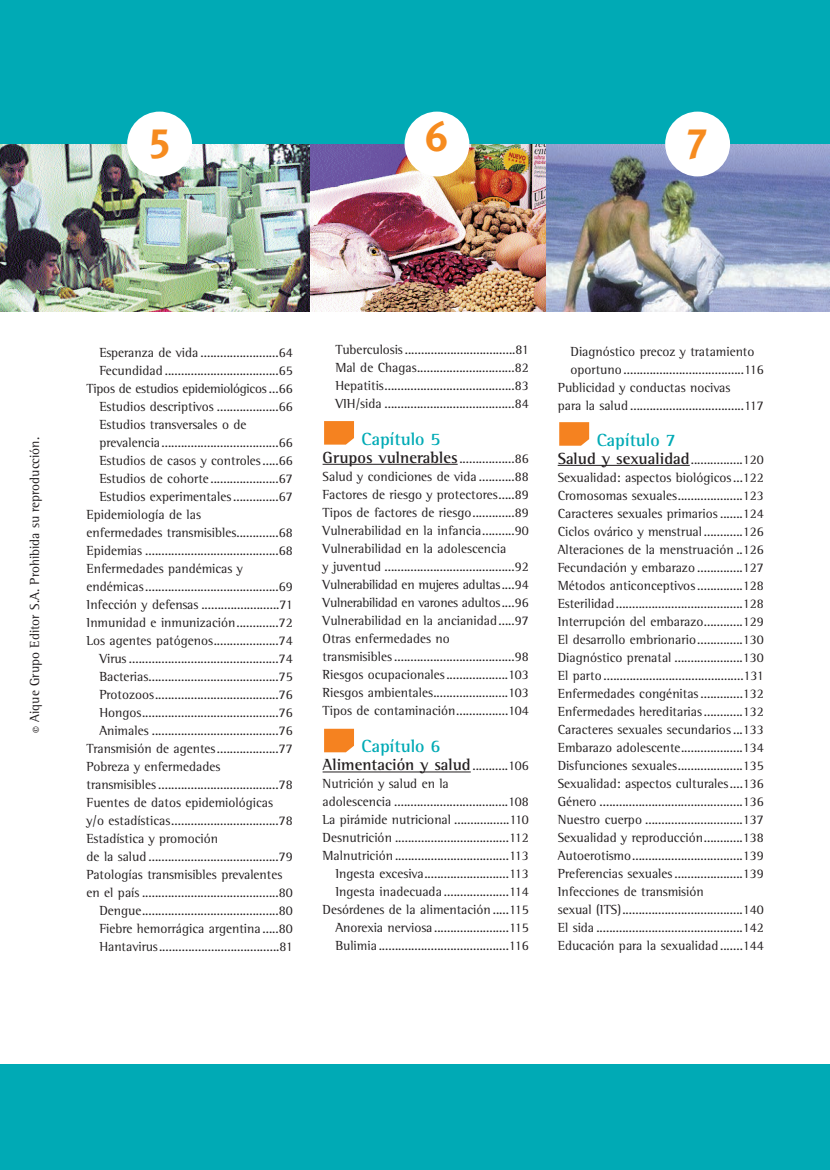
<style>
.page{position:relative;width:830px;height:1170px;background:#fff}
.page>*{position:absolute;margin:0;border:0;box-sizing:border-box;transform-origin:0 0}
.t1{font:700 42px "Meta";color:#f68b1f}
.t2{font:700 18px "Rotis Semi Serif";letter-spacing:-.005em;color:#00aab5}
.t3{font:700 16.5px "Rotis Semi Serif";color:#231f20}
.t4{font:13.5px/18px "Rotis Semi Serif";color:#231f20}
.t5{font:13.5px "Rotis Semi Serif";letter-spacing:-.02em;color:#231f20}
.s1{font-weight:700;font-size:16.5px}
.s2{font-weight:400;font-size:13.5px}
</style>
<div class="page">
<div style="left:0;top:0;width:829px;height:1169px;background:#00aab5"></div>
<div style="left:0;top:145px;width:829px;height:918px;background:#fff"></div>
<img style="left:0;top:145px;width:310px;height:166px">
<img style="left:310px;top:145px;width:236px;height:166px">
<img style="left:546px;top:145px;width:283px;height:166px">
<hr style="left:322px;top:464px;width:135px;height:1px;background:#231f20">
<hr style="left:322px;top:771px;width:148px;height:1px;background:#231f20">
<svg style="left:324px;top:421px;width:30px;height:23px"></svg>
<svg style="left:324px;top:728px;width:30px;height:24px"></svg>
<hr style="left:557px;top:465px;width:132px;height:1px;background:#231f20">
<svg style="left:559px;top:422px;width:30px;height:23px"></svg>
<div style="left:127px;top:112px;width:65px;height:64px;background:#fff;border-radius:50%"></div>
<div style="left:404px;top:112px;width:65px;height:64px;background:#fff;border-radius:50%"></div>
<div style="left:664px;top:112px;width:65px;height:64px;background:#fff;border-radius:50%"></div>
<h1 class="t1" style="left:148px;top:112px;width:24px">5</h1>
<h1 class="t1" style="left:425px;top:112px;width:24px">6</h1>
<h1 class="t1" style="left:685px;top:112px;width:24px">7</h1>
<p class="t4" style="left:27px;top:733px;width:297px;rotate:-90deg">© Aique Grupo Editor S.A. Prohibida su reproducción.</p>
<p class="t4" style="left:99px;top:344px;width:195px">Es pe ran za de vi da ........................64</p>
<p class="t4" style="left:99px;top:362px;width:195px">Fe cun di dad ...................................65</p>
<p class="t5" style="left:87px;top:383px;width:207px">Ti pos de es tu dios epi de mio ló gi cos ...66</p>
<p class="t4" style="left:99px;top:398px;width:195px">Es tu dios des crip ti vos ...................66</p>
<p class="t4" style="left:99px;top:416px;width:148px">Es tu dios trans ver sa les o de</p>
<p class="t4" style="left:99px;top:434px;width:195px">pre va len cia....................................66</p>
<p class="t4" style="left:99px;top:452px;width:195px">Es tu dios de ca sos y con tro les.....66</p>
<p class="t4" style="left:99px;top:470px;width:195px">Es tu dios de co hor te.....................67</p>
<p class="t4" style="left:99px;top:488px;width:195px">Es tu dios ex pe ri men ta les..............67</p>
<p class="t4" style="left:87px;top:506px;width:116px">Epi de mio lo gía de las</p>
<p class="t4" style="left:87px;top:524px;width:207px">en fer me da des trans mi si bles.............68</p>
<p class="t4" style="left:87px;top:542px;width:207px">Epi de mias .........................................68</p>
<p class="t4" style="left:87px;top:560px;width:158px">En fer me da des pan dé mi cas y</p>
<p class="t4" style="left:87px;top:578px;width:207px">en dé mi cas.........................................69</p>
<p class="t4" style="left:87px;top:596px;width:207px">In fec ción y de fen sas ........................71</p>
<p class="t4" style="left:87px;top:614px;width:208px">In mu ni dad e in mu ni za ción.............72</p>
<p class="t4" style="left:87px;top:632px;width:208px">Los agen tes pa tó ge nos....................74</p>
<p class="t4" style="left:99px;top:650px;width:195px">Vi rus ..............................................74</p>
<p class="t4" style="left:99px;top:668px;width:195px">Bac te rias........................................75</p>
<p class="t4" style="left:99px;top:686px;width:195px">Pro to zoos......................................76</p>
<p class="t4" style="left:99px;top:704px;width:195px">Hon gos..........................................76</p>
<p class="t4" style="left:99px;top:722px;width:195px">Ani ma les .......................................76</p>
<p class="t4" style="left:87px;top:740px;width:207px">Trans mi sión de agen tes...................77</p>
<p class="t4" style="left:87px;top:758px;width:135px">Po bre za y en fer me da des</p>
<p class="t4" style="left:87px;top:776px;width:207px">trans mi si bles .....................................78</p>
<p class="t4" style="left:87px;top:794px;width:188px">Fuen tes de da tos epi de mio ló gi cas</p>
<p class="t4" style="left:87px;top:812px;width:207px">y/o es ta dís ti cas.................................78</p>
<p class="t4" style="left:87px;top:830px;width:133px">Es ta dís ti ca y pro mo ción</p>
<p class="t4" style="left:87px;top:848px;width:207px">de la sa lud........................................79</p>
<p class="t4" style="left:87px;top:866px;width:197px">Pa to lo gías trans mi si bles pre va len tes</p>
<p class="t4" style="left:87px;top:884px;width:207px">en el país ..........................................80</p>
<p class="t4" style="left:99px;top:902px;width:195px">Den gue..........................................80</p>
<p class="t4" style="left:99px;top:920px;width:195px">Fie bre he mo rrá gi ca ar gen ti na.....80</p>
<p class="t4" style="left:99px;top:938px;width:195px">Han ta vi rus.....................................81</p>
<p class="t4" style="left:335px;top:342px;width:195px;text-align:justify">Tu ber cu lo sis..................................81<br>Mal de Cha gas..............................82<br>He pa ti tis........................................83<br>VIH /si da ........................................84</p>
<h2 class="t2" style="left:361px;top:432px;width:81px">Ca pí tu lo 5</h2>
<p class="t4" style="left:322px;top:450px;width:208px"><span class="s1">Gru pos vul ne ra bles</span>.................86<br>Sa lud y con di cio nes de vi da ...........88<br>Fac to res de ries go y pro tec to res.....89<br>Tipos de factores de riesgo.............89<br>Vul ne ra bi li dad en la in fan cia..........90<br>Vul ne ra bi li dad en la ado les cen cia<br>y ju ven tud ........................................92<br>Vul ne ra bi li dad en mu je res adul tas....94<br>Vul ne ra bi li dad en va ro nes adul tos....96<br>Vul ne ra bi li dad en la an cia ni dad.....97<br>Otras en fer me da des no<br>trans mi si bles .....................................98<br>Ries gos ocu pa cio na les...................103<br>Ries gos am bien ta les.......................103<br>Ti pos de con ta mi na ción................104</p>
<h2 class="t2" style="left:361px;top:740px;width:81px">Ca pí tu lo 6</h2>
<p class="t3" style="left:322px;top:759px;width:207px">Ali men ta ción y sa lud<span class="s2">...........106</span></p>
<p class="t4" style="left:322px;top:776px;width:128px">Nu tri ción y sa lud en la</p>
<p class="t4" style="left:322px;top:794px;width:207px">ado les cen cia ...................................108</p>
<p class="t4" style="left:322px;top:812px;width:207px">La pi rá mi de nu tri cio nal .................110</p>
<p class="t4" style="left:322px;top:830px;width:207px">Des nu tri ción ...................................112</p>
<p class="t4" style="left:322px;top:848px;width:207px">Mal nu tri ción ...................................113</p>
<p class="t4" style="left:335px;top:866px;width:195px">In ges ta ex ce si va..........................113</p>
<p class="t4" style="left:335px;top:884px;width:195px">In ges ta ina de cua da....................114</p>
<p class="t4" style="left:322px;top:902px;width:208px">De sór de nes de la ali men ta ción.....115</p>
<p class="t4" style="left:335px;top:920px;width:195px">Ano re xia ner vio sa.......................115</p>
<p class="t4" style="left:335px;top:938px;width:195px">Bu li mia........................................116</p>
<p class="t4" style="left:570px;top:343px;width:185px">Diag nós ti co pre coz y tra ta mien to</p>
<p class="t4" style="left:570px;top:361px;width:195px">opor tu no.....................................116</p>
<p class="t4" style="left:557px;top:379px;width:174px">Pu bli ci dad y con duc tas no ci vas</p>
<p class="t4" style="left:557px;top:397px;width:207px">pa ra la sa lud ...................................117</p>
<h2 class="t2" style="left:596px;top:433px;width:81px">Ca pí tu lo 7</h2>
<p class="t4" style="left:557px;top:451px;width:208px"><span class="s1">Sa lud y se xua li dad</span>................120<br>Se xua li dad: as pec tos bio ló gi cos...122<br>Cro mo so mas se xua les....................123<br>Ca rac te res se xua les pri ma rios .......124<br>Ci clos ová ri co y mens trual............126<br>Al te ra cio nes de la mens trua ción ..126<br>Fe cun da ción y em ba ra zo ..............127<br>Mé to dos an ti con cep ti vos..............128<br>Es te ri li dad.......................................128<br>In te rrup ción del em ba ra zo............129<br>El de sa rro llo em brio na rio..............130<br>Diag nós ti co pre na tal .....................130<br>El par to...........................................131<br>En fer me da des con gé ni tas.............132<br>En fer me da des he re di ta rias............132<br>Ca rac te res se xua les se cun da rios ...133<br>Em ba ra zo ado les cen te...................134<br>Dis fun cio nes se xua les....................135<br>Se xua li dad: as pec tos cul tu ra les....136<br>Gé ne ro ............................................136<br>Nues tro cuer po ..............................137<br>Se xua li dad y re pro duc ción............138<br>Autoerotismo..................................139<br>Pre fe ren cias se xua les.....................139<br>Infecciones de trans mi sión<br>se xual (ITS).....................................140<br>El si da .............................................142<br>Edu ca ción pa ra la se xua li dad.......144</p>
</div>
